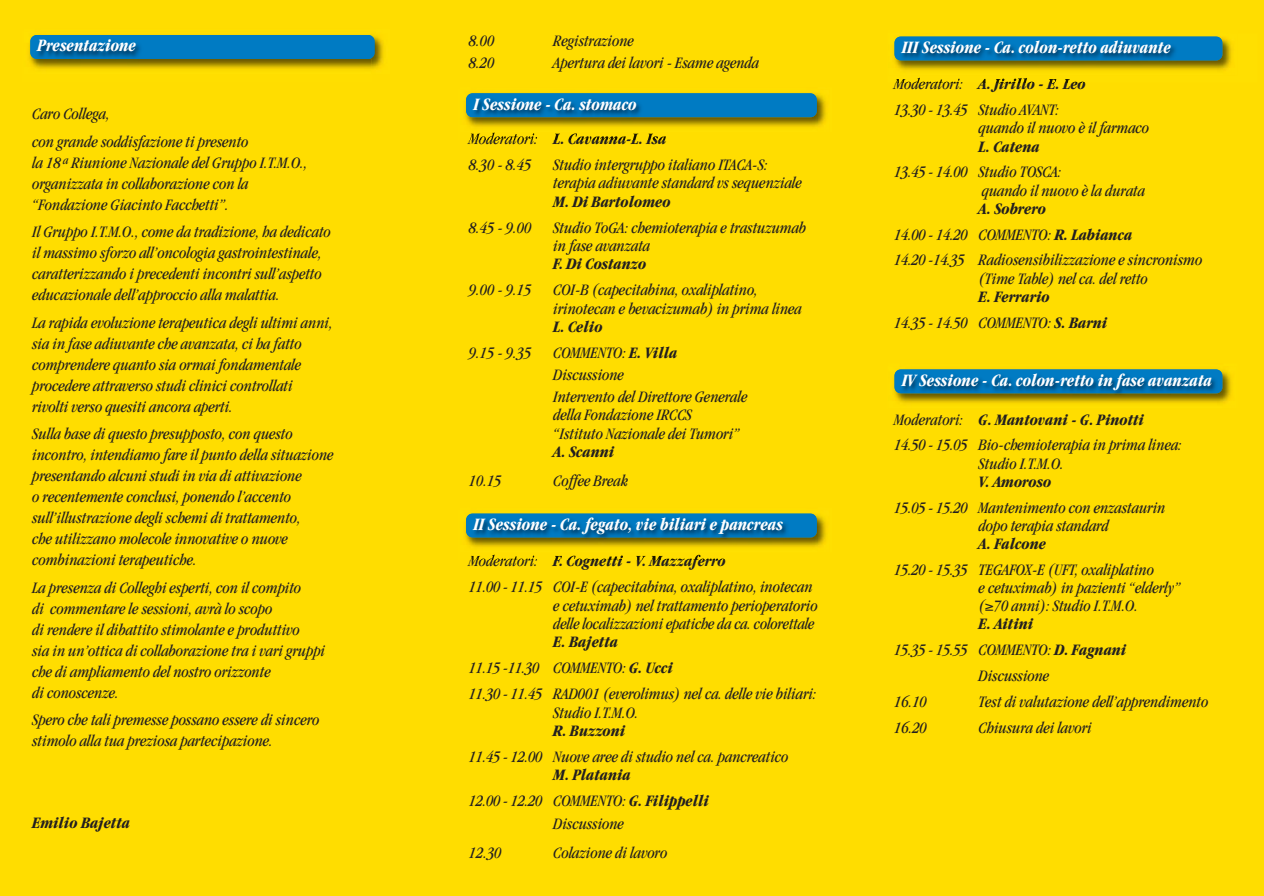
<style>
.page{position:relative;width:1264px;height:896px;background:#fff}
.page>*{position:absolute;margin:0;border:0;box-sizing:border-box;transform-origin:0 0}
.t1{font:italic 700 condensed 18px "Garamond";letter-spacing:-.005em;color:#fff;scale:.95 1}
.t2{font:italic condensed 16.5px/21px "Garamond";letter-spacing:-.005em;color:#231f20}
.t3{font:italic 700 condensed 16.5px/26px "Garamond";letter-spacing:-.005em;color:#231f20;text-align:center}
.s1{font-weight:700}
.s2{font-weight:400}
</style>
<div class="page">
<div style="left:0;top:0;width:1264px;height:895px;background:#fd0"></div>
<p class="t1" style="left:38px;top:39px;width:105px">Presentazione</p>
<p class="t2" style="left:32px;top:101px;width:218px;line-height:27.5px">Caro Collega,<br>con grande soddisfazione ti presento</p>
<p class="t2" style="left:32px;top:153px;width:277px">la 18 <sup>a</sup> Riunione Nazionale del Gruppo I.T.M.O., organizzata in collaborazione con la “Fondazione Giacinto Facchetti”.</p>
<p class="t2" style="left:32px;top:222px;width:300px">Il Gruppo I.T.M.O., come da tradizione, ha dedicato il massimo sforzo all’oncologia gastrointestinale, caratterizzando i precedenti incontri sull’aspetto educazionale dell’approccio alla malattia.</p>
<p class="t2" style="left:32px;top:313px;width:302px">La rapida evoluzione terapeutica degli ultimi anni, sia in fase adiuvante che avanzata, ci ha fatto comprendere quanto sia ormai fondamentale procedere attraverso studi clinici controllati rivolti verso quesiti ancora aperti.</p>
<p class="t2" style="left:32px;top:424px;width:303px">Sulla base di questo presupposto, con questo incontro, intendiamo fare il punto della situazione presentando alcuni studi in via di attivazione<br>o recentemente conclusi, ponendo l’accento sull’illustrazione degli schemi di trattamento,<br>che utilizzano molecole innovative o nuove combinazioni terapeutiche.</p>
<p class="t2" style="left:32px;top:577px;width:294px">La presenza di Colleghi esperti, con il compito<br>di commentare le sessioni, avrà lo scopo<br>di rendere il dibattito stimolante e produttivo<br>sia in un’ottica di collaborazione tra i vari gruppi che di ampliamento del nostro orizzonte<br>di conoscenze.</p>
<p class="t2" style="left:32px;top:710px;width:289px">Spero che tali premesse possano essere di sincero stimolo alla tua preziosa partecipazione.</p>
<p class="t3" style="left:32px;top:811px;width:99px">Emilio Bajetta</p>
<p class="t2" style="left:469px;top:32px;width:27px">8.00</p>
<p class="t2" style="left:553px;top:32px;width:82px">Registrazione</p>
<p class="t2" style="left:469px;top:53px;width:27px">8.20</p>
<p class="t2" style="left:553px;top:53px;width:207px">Apertura dei lavori - Esame agenda</p>
<p class="t1" style="left:473px;top:97px;width:174px">I Sessione - Ca. stomaco</p>
<p class="t2" style="left:469px;top:127px;width:199px;line-height:26px">Moderatori: <span class="s1">L. Cavanna-L. Isa<br></span>8.30 - 8.45</p>
<p class="t2" style="left:553px;top:157px;width:250px;line-height:18.3px">Studio intergruppo italiano ITACA-S: terapia adiuvante standard vs sequenziale</p>
<p class="t3" style="left:553px;top:190px;width:119px">M. Di Bartolomeo</p>
<p class="t2" style="left:469px;top:218px;width:64px">8.45 - 9.00</p>
<p class="t2" style="left:553px;top:219px;width:254px;line-height:18.3px">Studio ToGA: chemioterapia e trastuzumab in fase avanzata</p>
<p class="t3" style="left:553px;top:252px;width:95px">F. Di Costanzo</p>
<p class="t2" style="left:469px;top:280px;width:64px">9.00 - 9.15</p>
<p class="t2" style="left:553px;top:282px;width:250px;line-height:18.3px">COI-B (capecitabina, oxaliplatino, irinotecan e bevacizumab) in prima linea</p>
<p class="t3" style="left:553px;top:315px;width:51px">L. Celio</p>
<p class="t2" style="left:469px;top:343px;width:64px">9.15 - 9.35</p>
<p class="t2" style="left:553px;top:343px;width:196px;line-height:22px">COMMENTO: <span class="s1">E. Villa<br></span>Discussione<br>Intervento del Direttore Generale</p>
<p class="t2" style="left:553px;top:407px;width:188px;line-height:18.3px">della Fondazione IRCCS “Istituto Nazionale dei Tumori”</p>
<p class="t3" style="left:553px;top:440px;width:63px">A. Scanni</p>
<p class="t2" style="left:469px;top:471px;width:34px">10.15</p>
<p class="t2" style="left:553px;top:471px;width:76px">Coffee Break</p>
<p class="t1" style="left:473px;top:517px;width:327px">II Sessione - Ca. fegato, vie biliari e pancreas</p>
<p class="t2" style="left:469px;top:549px;width:345px;line-height:26px">Moderatori: <span class="s1">F. Cognetti - V. Mazzaferro<br></span>11.00 - 11.15 COI-E (capecitabina, oxaliplatino, inotecan</p>
<p class="t2" style="left:553px;top:597px;width:266px;line-height:18.3px">e cetuximab) nel trattamento perioperatorio delle localizzazioni epatiche da ca. colorettale</p>
<p class="t2" style="left:469px;top:630px;width:349px;line-height:26px;text-indent:84px"><span class="s1">E. Bajetta<br></span>11.15 -11.30 COMMENTO: <span class="s1">G. Ucci<br></span>11.30 - 11.45 RAD001 (everolimus) nel ca. delle vie biliari:</p>
<p class="t2" style="left:553px;top:702px;width:87px">Studio I.T.M.O.</p>
<p class="t3" style="left:553px;top:718px;width:74px">R. Buzzoni</p>
<p class="t2" style="left:469px;top:747px;width:321px">11.45 - 12.00 Nuove aree di studio nel ca. pancreatico</p>
<p class="t3" style="left:469px;top:762px;width:242px">M. Platania<br><span class="s2">12.00 - 12.20 COMMENTO:</span> G. Filippelli</p>
<p class="t2" style="left:553px;top:814px;width:72px">Discussione</p>
<p class="t2" style="left:469px;top:843px;width:34px">12.30</p>
<p class="t2" style="left:553px;top:843px;width:116px">Colazione di lavoro</p>
<p class="t1" style="left:901px;top:40px;width:285px">III Sessione - Ca. colon-retto adiuvante</p>
<p class="t2" style="left:894px;top:72px;width:193px;line-height:25.8px">Moderatori: <span class="s1">A. Jirillo - E. Leo<br></span>13.30 - 13.45 Studio AVANT:</p>
<p class="t2" style="left:978px;top:119px;width:172px">quando il nuovo è il farmaco</p>
<p class="t3" style="left:978px;top:135px;width:63px">L. Catena</p>
<p class="t2" style="left:981px;top:164px;width:165px;line-height:18.1px;text-indent:-87px">13.45 - 14.00 Studio TOSCA:<br>quando il nuovo è la durata</p>
<p class="t2" style="left:894px;top:197px;width:309px;line-height:25.8px;text-indent:84px"><span class="s1">A. Sobrero<br></span>14.00 - 14.20 COMMENTO: <span class="s1">R. Labianca<br></span>14.20 -14.35 Radiosensibilizzazione e sincronismo</p>
<p class="t2" style="left:978px;top:269px;width:171px">(Time Table) nel ca. del retto</p>
<p class="t2" style="left:894px;top:285px;width:215px;line-height:25.8px;text-indent:84px"><span class="s1">E. Ferrario<br></span>14.35 - 14.50 COMMENTO: <span class="s1">S. Barni</span></p>
<p class="t1" style="left:901px;top:373px;width:328px">IV Sessione - Ca. colon-retto in fase avanzata</p>
<p class="t2" style="left:894px;top:407px;width:289px;line-height:25.8px">Moderatori: <span class="s1">G. Mantovani - G. Pinotti<br></span>14.50 - 15.05 Bio-chemioterapia in prima linea:</p>
<p class="t2" style="left:978px;top:454px;width:87px">Studio I.T.M.O.</p>
<p class="t3" style="left:978px;top:469px;width:74px">V. Amoroso</p>
<p class="t2" style="left:978px;top:499px;width:188px;line-height:18.1px;text-indent:-84px">15.05 - 15.20 Mantenimento con enzastaurin dopo terapia standard</p>
<p class="t3" style="left:978px;top:532px;width:69px">A. Falcone</p>
<p class="t2" style="left:978px;top:561px;width:203px;line-height:18.1px;text-indent:-84px">15.20 - 15.35 TEGAFOX-E (UFT, oxaliplatino<br>e cetuximab) in pazienti “elderly” (≥70 anni): Studio I.T.M.O.<br><span class="s1">E. Aitini</span></p>
<p class="t2" style="left:894px;top:640px;width:234px">15.35 - 15.55 COMMENTO: <span class="s1">D. Fagnani</span></p>
<p class="t2" style="left:978px;top:666px;width:72px">Discussione</p>
<p class="t2" style="left:894px;top:692px;width:34px">16.10</p>
<p class="t2" style="left:978px;top:692px;width:231px">Test di valutazione dell’apprendimento</p>
<p class="t2" style="left:894px;top:717px;width:34px">16.20</p>
<p class="t2" style="left:978px;top:717px;width:115px">Chiusura dei lavori</p>
</div>
